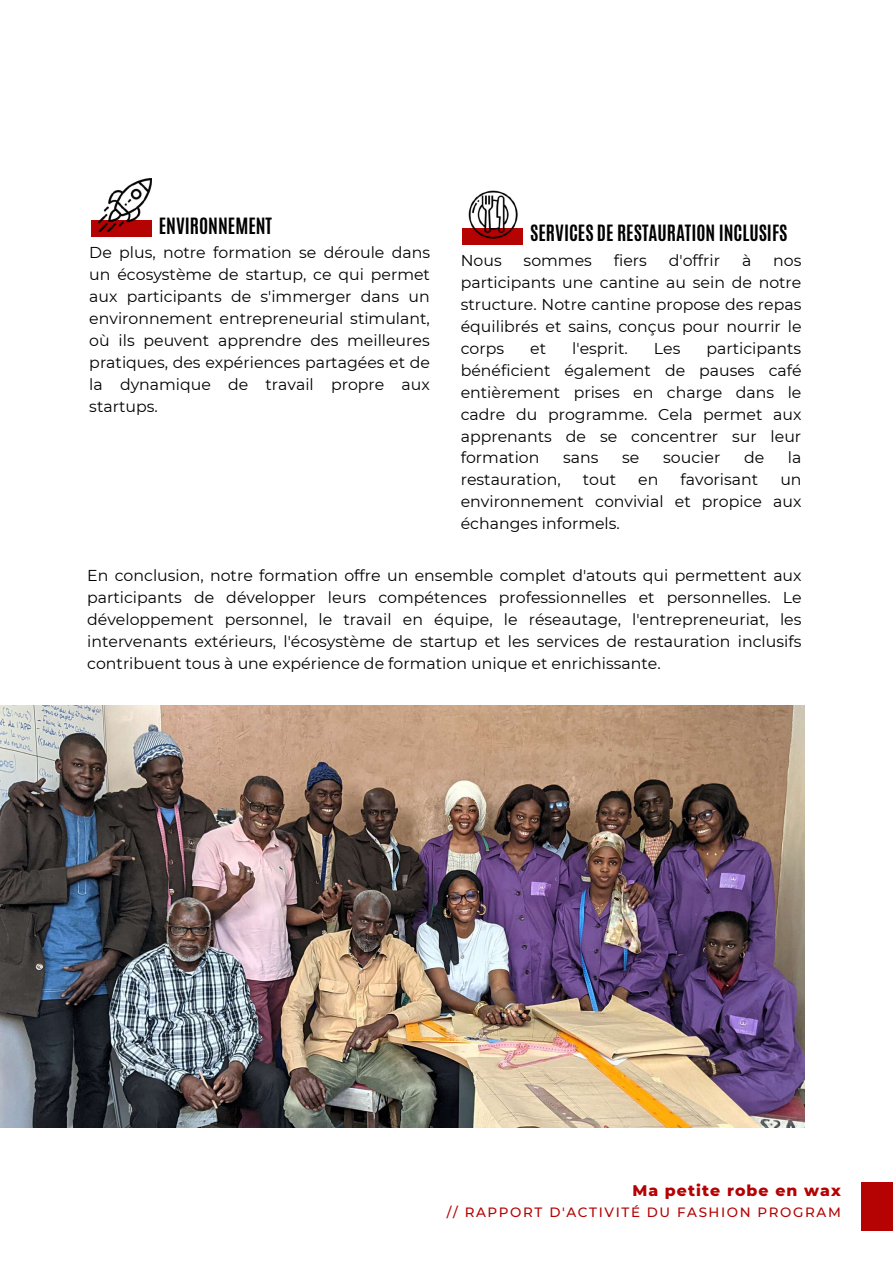
<style>
.page{position:relative;width:893px;height:1263px;background:#fff}
.page>*{position:absolute;margin:0;border:0;box-sizing:border-box;transform-origin:0 0}
.t1{font:700 18.75px "Antonio";color:#000}
.t2{font:15.75px/21.9px "Montserrat";color:#000;text-align:justify}
.t3{font:800 15.67px "Montserrat";letter-spacing:.07em;color:#b50203}
.t4{font:500 13.42px "Montserrat";letter-spacing:.12em;color:#b50203}
</style>
<div class="page">
<div style="left:861px;top:1182px;width:32px;height:48px;background:#b50203"></div>
<div style="left:91px;top:220px;width:60px;height:17px;background:#b50203"></div>
<div style="left:463px;top:228px;width:60px;height:16px;background:#b50203"></div>
<img style="left:468px;top:190px;width:50px;height:49px">
<img style="left:99px;top:179px;width:52px;height:53px">
<img style="left:0;top:706px;width:804px;height:422px">
<p class="t1" style="left:159px;top:212px;width:115px">ENVIRONNEMENT</p>
<p class="t2" style="left:89px;top:242px;width:342px">De plus, notre formation se déroule dans un écosystème de startup, ce qui permet aux participants de s'immerger dans un environnement entrepreneurial stimulant, où ils peuvent apprendre des meilleures pratiques, des expériences partagées et de la dynamique de travail propre aux startups.</p>
<p class="t1" style="left:530px;top:220px;width:259px">SERVICES DE RESTAURATION INCLUSIFS</p>
<p class="t2" style="left:461px;top:249px;width:42px">Nous</p>
<p class="t2" style="left:523px;top:249px;width:70px">sommes</p>
<p class="t2" style="left:614px;top:249px;width:35px">fiers</p>
<p class="t2" style="left:669px;top:249px;width:53px">d'offrir</p>
<p class="t2" style="left:742px;top:249px;width:11px">à</p>
<p class="t2" style="left:461px;top:249px;width:342px;text-indent:312px">nos participants une cantine au sein de notre structure. Notre cantine propose des repas équilibrés et sains, conçus pour nourrir le corps</p>
<p class="t2" style="left:461px;top:337px;width:342px;text-indent:246px">participants bénéficient également de pauses café entièrement prises en charge dans le cadre du programme. Cela permet aux apprenants de se concentrer sur leur formation</p>
<p class="t2" style="left:530px;top:337px;width:17px">et</p>
<p class="t2" style="left:572px;top:337px;width:57px">l'esprit.</p>
<p class="t2" style="left:654px;top:337px;width:28px">Les</p>
<p class="t2" style="left:563px;top:447px;width:37px">sans</p>
<p class="t2" style="left:622px;top:447px;width:19px">se</p>
<p class="t2" style="left:663px;top:447px;width:59px">soucier</p>
<p class="t2" style="left:744px;top:447px;width:22px">de</p>
<p class="t2" style="left:788px;top:447px;width:15px">la</p>
<p class="t2" style="left:461px;top:469px;width:101px">restauration,</p>
<p class="t2" style="left:583px;top:469px;width:35px">tout</p>
<p class="t2" style="left:638px;top:469px;width:22px">en</p>
<p class="t2" style="left:680px;top:469px;width:79px">favorisant</p>
<p class="t2" style="left:461px;top:469px;width:342px;text-indent:320px">un environnement convivial et propice aux échanges informels.</p>
<p class="t2" style="left:87px;top:564px;width:716px">En conclusion, notre formation offre un ensemble complet d'atouts qui permettent aux participants de développer leurs compétences professionnelles et personnelles. Le développement personnel, le travail en équipe, le réseautage, l'entrepreneuriat, les intervenants extérieurs, l'écosystème de startup et les services de restauration inclusifs contribuent tous à une expérience de formation unique et enrichissante.</p>
<p class="t3" style="left:632px;top:1181px;width:210px">Ma petite robe en wax</p>
<p class="t4" style="left:447px;top:1204px;width:395px">// RAPPORT D'ACTIVITÉ DU FASHION PROGRAM</p>
</div>
